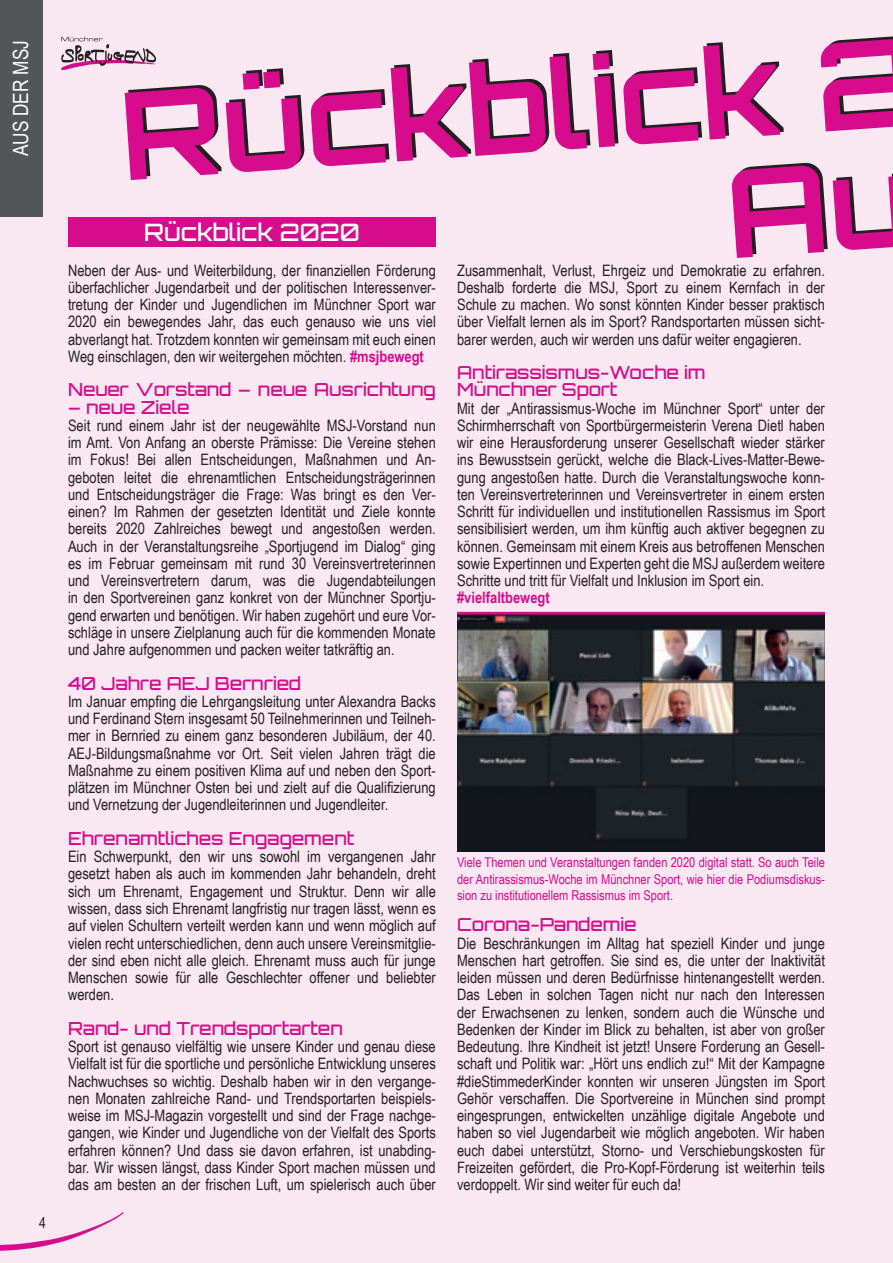
<style>
.page{position:relative;width:893px;height:1263px;background:#f9e7f1}
.page>*{position:absolute;margin:0;border:0;box-sizing:border-box;transform-origin:0 0}
.t1{font:700 121.5px "Orbitron";color:#d70c8c}
.t2{font:500 24px "Orbitron";color:#fff}
.t3{font:21px "Arial Narrow";color:#fff}
.t4{font:500 18px "Orbitron";color:#d70c8c}
.t5{font:15.75px/17.2px "Arial Narrow";color:#231f20;text-align:justify}
.t6{font:700 15.75px "Arial Narrow";color:#d70c8c}
.t7{font:15px "Arial Narrow";color:#231f20}
.t8{font:13.5px/16.2px "Arial Narrow";color:#d70c8c;text-align:justify}
.s1{font-weight:700;color:#d70c8c}
</style>
<div class="page">
<svg style="left:0;top:1211px;width:124px;height:40px"></svg>
<svg style="left:61px;top:37px;width:95px;height:33px"></svg>
<div style="left:68px;top:218px;width:368px;height:29px;background:#d70c8c"></div>
<div style="left:0;top:0;width:43px;height:217px;background:#545557"></div>
<img style="left:457px;top:615px;width:368px;height:236px">
<hr style="left:457px;top:612px;width:368px;height:3px;background:#d70c8c">
<p class="t3" style="left:5px;top:156px;width:117px;rotate:-90deg">AUS DER MSJ</p>
<p class="t7" style="left:39px;top:1212px;width:8px">4</p>
<p class="t1" style="left:116px;top:63px;width:799px;rotate:-4deg">Rückblick 2</p>
<p class="t2" style="left:144px;top:217px;width:217px">Rückblick 2020</p>
<p class="t5" style="left:68px;top:261px;width:369px">Neben der Aus- und Weiterbildung, der finanziellen Förderung überfachlicher Jugendarbeit und der politischen Interessenver&shy;tretung der Kinder und Jugendlichen im Münchner Sport war 2020 ein bewegendes Jahr, das euch genauso wie uns viel abverlangt hat. Trotzdem konnten wir gemeinsam mit euch einen Weg einschlagen, den wir weitergehen möchten. <span class="s1">#msjbewegt</span></p>
<p class="t4" style="left:68px;top:379px;width:369px">Neuer Vorstand – neue Ausrichtung</p>
<p class="t4" style="left:68px;top:396px;width:123px">– neue Ziele</p>
<p class="t5" style="left:68px;top:416px;width:369px">Seit rund einem Jahr ist der neugewählte MSJ-Vorstand nun im Amt. Von Anfang an oberste Prämisse: Die Vereine stehen im Fokus! Bei allen Entscheidungen, Maßnahmen und An&shy;geboten leitet die ehrenamtlichen Entscheidungsträgerinnen und Entscheidungsträger die Frage: Was bringt es den Ver&shy;einen? Im Rahmen der gesetzten Identität und Ziele konnte bereits 2020 Zahlreiches bewegt und angestoßen werden.<br>Auch in der Veranstaltungsreihe „Sportjugend im Dialog“ ging es im Februar gemeinsam mit rund 30 Vereinsvertreterinnen und Vereinsvertretern darum, was die Jugendabteilungen in den Sportvereinen ganz konkret von der Münchner Sportju&shy;gend erwarten und benötigen. Wir haben zugehört und eure Vor&shy;schläge in unsere Zielplanung auch für die kommenden Monate und Jahre aufgenommen und packen weiter tatkräftig an.</p>
<p class="t4" style="left:68px;top:672px;width:235px">40 Jahre AEJ Bernried</p>
<p class="t5" style="left:68px;top:692px;width:369px">Im Januar empfing die Lehrgangsleitung unter Alexandra Backs und Ferdinand Stern insgesamt 50 Teilnehmerinnen und Teilneh&shy;mer in Bernried zu einem ganz besonderen Jubiläum, der 40.<br>AEJ-Bildungsmaßnahme vor Ort. Seit vielen Jahren trägt die Maßnahme zu einem positiven Klima auf und neben den Sport&shy;plätzen im Münchner Osten bei und zielt auf die Qualifizierung und Vernetzung der Jugendleiterinnen und Jugendleiter.</p>
<p class="t4" style="left:68px;top:827px;width:288px">Ehrenamtliches Engagement</p>
<p class="t5" style="left:68px;top:847px;width:369px">Ein Schwerpunkt, den wir uns sowohl im vergangenen Jahr gesetzt haben als auch im kommenden Jahr behandeln, dreht sich um Ehrenamt, Engagement und Struktur. Denn wir alle wissen, dass sich Ehrenamt langfristig nur tragen lässt, wenn es auf vielen Schultern verteilt werden kann und wenn möglich auf vielen recht unterschiedlichen, denn auch unsere Vereinsmitglie&shy;der sind eben nicht alle gleich. Ehrenamt muss auch für junge Menschen sowie für alle Geschlechter offener und beliebter werden.</p>
<p class="t4" style="left:68px;top:1017px;width:276px">Rand- und Trendsportarten</p>
<p class="t5" style="left:68px;top:1037px;width:369px">Sport ist genauso vielfältig wie unsere Kinder und genau diese Vielfalt ist für die sportliche und persönliche Entwicklung unseres Nachwuchses so wichtig. Deshalb haben wir in den vergange&shy;nen Monaten zahlreiche Rand- und Trendsportarten beispiels&shy;weise im MSJ-Magazin vorgestellt und sind der Frage nachge&shy;gangen, wie Kinder und Jugendliche von der Vielfalt des Sports erfahren können? Und dass sie davon erfahren, ist unabding&shy;bar. Wir wissen längst, dass Kinder Sport machen müssen und das am besten an der frischen Luft, um spielerisch auch über</p>
<p class="t5" style="left:457px;top:261px;width:369px">Zusammenhalt, Verlust, Ehrgeiz und Demokratie zu erfahren.<br>Deshalb forderte die MSJ, Sport zu einem Kernfach in der Schule zu machen. Wo sonst könnten Kinder besser praktisch über Vielfalt lernen als im Sport? Randsportarten müssen sicht&shy;barer werden, auch wir werden uns dafür weiter engagieren.</p>
<p class="t4" style="left:457px;top:361px;width:250px">Antirassismus-Woche im</p>
<p class="t4" style="left:457px;top:379px;width:162px">Münchner Sport</p>
<p class="t5" style="left:457px;top:399px;width:369px">Mit der „Antirassismus-Woche im Münchner Sport“ unter der Schirmherrschaft von Sportbürgermeisterin Verena Dietl haben wir eine Herausforderung unserer Gesellschaft wieder stärker ins Bewusstsein gerückt, welche die Black-Lives-Matter-Bewe&shy;gung angestoßen hatte. Durch die Veranstaltungswoche konn&shy;ten Vereinsvertreterinnen und Vereinsvertreter in einem ersten Schritt für individuellen und institutionellen Rassismus im Sport sensibilisiert werden, um ihm künftig auch aktiver begegnen zu können. Gemeinsam mit einem Kreis aus betroffenen Menschen sowie Expertinnen und Experten geht die MSJ außerdem weitere Schritte und tritt für Vielfalt und Inklusion im Sport ein.</p>
<p class="t6" style="left:457px;top:586px;width:94px">#vielfaltbewegt</p>
<p class="t8" style="left:457px;top:854px;width:369px">Viele Themen und Veranstaltungen fanden 2020 digital statt. So auch Teile der Antirassismus-Woche im Münchner Sport, wie hier die Podiumsdiskus&shy;sion zu institutionellem Rassismus im Sport.</p>
<p class="t4" style="left:457px;top:913px;width:181px">Corona-Pandemie</p>
<p class="t5" style="left:457px;top:934px;width:369px">Die Beschränkungen im Alltag hat speziell Kinder und junge Menschen hart getroffen. Sie sind es, die unter der Inaktivität leiden müssen und deren Bedürfnisse hintenangestellt werden.<br>Das Leben in solchen Tagen nicht nur nach den Interessen der Erwachsenen zu lenken, sondern auch die Wünsche und Bedenken der Kinder im Blick zu behalten, ist aber von großer Bedeutung. Ihre Kindheit ist jetzt! Unsere Forderung an Gesell&shy;schaft und Politik war: „Hört uns endlich zu!“ Mit der Kampagne #dieStimmederKinder konnten wir unseren Jüngsten im Sport Gehör verschaffen. Die Sportvereine in München sind prompt eingesprungen, entwickelten unzählige digitale Angebote und haben so viel Jugendarbeit wie möglich angeboten. Wir haben euch dabei unterstützt, Storno- und Verschiebungskosten für Freizeiten gefördert, die Pro-Kopf-Förderung ist weiterhin teils verdoppelt. Wir sind weiter für euch da!</p>
</div>
